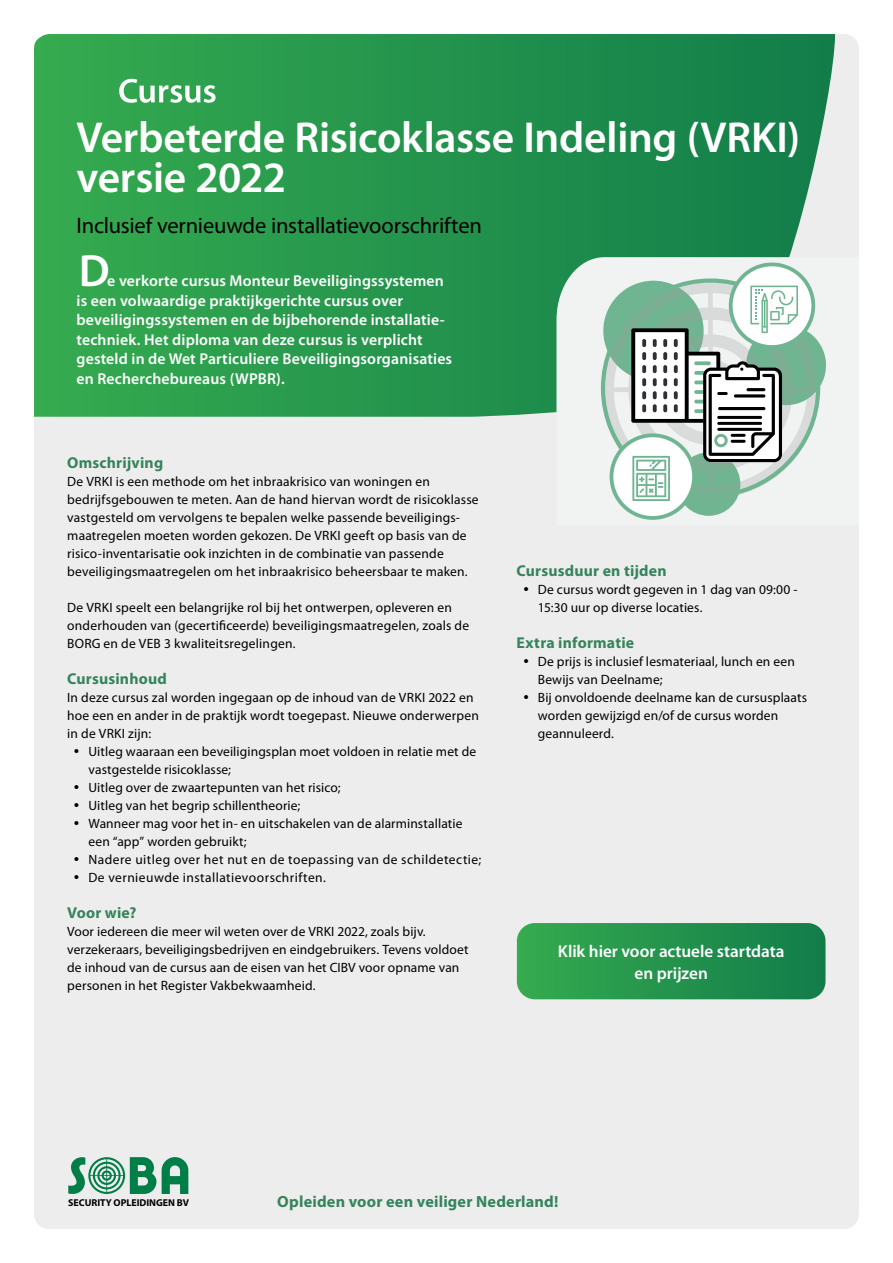
<style>
.page{position:relative;width:893px;height:1263px;background:#fff}
.page>*{position:absolute;margin:0;border:0;box-sizing:border-box;transform-origin:0 0}
.t1{font:600 45.45px "Myriad Pro";color:#fff}
.t2{font:600 43.5px/40.5px "Myriad Pro";letter-spacing:-.005em;color:#fff}
.t3{font:600 34.5px "Myriad Pro";letter-spacing:-.005em;color:#fff}
.t4{font:22.5px "Myriad Pro";letter-spacing:-.01em;color:#000}
.t5{font:600 17.25px/21.1px "Myriad Pro";letter-spacing:-.005em;color:#fff;text-align:center}
.t6{font:700 16.2px "Myriad Pro";letter-spacing:.01em;color:#35845c}
.t7{font:600 15.75px/19.5px "Myriad Pro";letter-spacing:.01em;color:#fff}
.t8{font:700 15.75px "Myriad Pro";letter-spacing:.01em;color:#35845c}
.t9{font:13.5px/18px "Myriad Pro";letter-spacing:.01em;color:#000}
.t10{font:700 9.9px "Myriad Pro";letter-spacing:-.005em;color:#000}
</style>
<div class="page">
<div style="left:34px;top:34px;width:825px;height:1195px;background:#ededed;border-radius:15px"></div>
<svg style="left:517px;top:923px;width:308px;height:76px;background:#25944e"></svg>
<svg style="left:33px;top:34px;width:802px;height:383px;background:#29974f"></svg>
<svg style="left:556px;top:257px;width:279px;height:263px"></svg>
<div style="left:746px;top:325px;width:80px;height:80px;background:#70b592;border-radius:50%"></div>
<div style="left:677px;top:452px;width:63px;height:64px;background:#70b592;border-radius:50%"></div>
<svg style="left:602px;top:281px;width:217px;height:218px"></svg>
<svg style="left:731px;top:264px;width:82px;height:83px;background:#edf6f1"></svg>
<div style="left:729px;top:262px;width:86px;height:87px;border:4px solid #70b592;border-radius:50%"></div>
<div style="left:611px;top:435px;width:83px;height:83px;background:#fff;border-radius:50%"></div>
<div style="left:610px;top:433px;width:86px;height:87px;border:4px solid #70b592;border-radius:50%"></div>
<svg style="left:631px;top:286px;width:167px;height:215px"></svg>
<svg style="left:162px;top:1157px;width:26px;height:37px"></svg>
<svg style="left:68px;top:1157px;width:88px;height:37px"></svg>
<h3 class="t3" style="left:118px;top:69px;width:100px">Cursus</h3>
<h2 class="t2" style="left:77px;top:116px;width:725px">Verbeterde Risicoklasse Indeling (VRKI) versie 2022</h2>
<h3 class="t4" style="left:77px;top:211px;width:407px">Inclusief vernieuwde installatievoorschriften</h3>
<h1 class="t1" style="left:79px;top:242px;width:33px">D</h1>
<p class="t7" style="left:77px;top:271px;width:377px;text-indent:31px">e verkorte cursus Monteur Beveiligingssystemen is een volwaardige praktijkgerichte cursus over beveiligingssystemen en de bijbehorende installatie&shy;techniek. Het diploma van deze cursus is verplicht gesteld in de Wet Particuliere Beveiligingsorganisaties en Recherchebureaus (WPBR).</p>
<p class="t8" style="left:67px;top:452px;width:98px">Omschrijving</p>
<p class="t9" style="left:67px;top:472px;width:413px">De VRKI is een methode om het inbraakrisico van woningen en bedrijfsgebouwen te meten. Aan de hand hiervan wordt de risicoklasse vastgesteld om vervolgens te bepalen welke passende beveiligings&shy;maatregelen moeten worden gekozen. De VRKI geeft op basis van de risico-inventarisatie ook inzichten in de combinatie van passende beveiligingsmaatregelen om het inbraakrisico beheersbaar te maken.</p>
<p class="t9" style="left:67px;top:598px;width:403px">De VRKI speelt een belangrijke rol bij het ontwerpen, opleveren en onderhouden van (gecertificeerde) beveiligingsmaatregelen, zoals de<br>BORG en de VEB 3 kwaliteitsregelingen.</p>
<p class="t8" style="left:67px;top:668px;width:101px">Cursusinhoud</p>
<p class="t9" style="left:67px;top:688px;width:413px">In deze cursus zal worden ingegaan op de inhoud van de VRKI 2022 en hoe een en ander in de praktijk wordt toegepast. Nieuwe onderwerpen in de VRKI zijn:</p>
<p class="t9" style="left:88px;top:742px;width:394px">Uitleg waaraan een beveiligingsplan moet voldoen in relatie met de vastgestelde risicoklasse;<br>Uitleg over de zwaartepunten van het risico;<br>Uitleg van het begrip schillentheorie;<br>Wanneer mag voor het in- en uitschakelen van de alarminstallatie een “app” worden gebruikt;<br>Nadere uitleg over het nut en de toepassing van de schildetectie; De vernieuwde installatievoorschriften.</p>
<p class="t8" style="left:67px;top:902px;width:71px">Voor wie?</p>
<p class="t9" style="left:67px;top:922px;width:403px">Voor iedereen die meer wil weten over de VRKI 2022, zoals bijv. verzekeraars, beveiligingsbedrijven en eindgebruikers. Tevens voldoet de inhoud van de cursus aan de eisen van het CIBV voor opname van personen in het Register Vakbekwaamheid.</p>
<p class="t8" style="left:517px;top:560px;width:151px">Cursusduur en tijden</p>
<p class="t9" style="left:538px;top:580px;width:261px">De cursus wordt gegeven in 1 dag van 09:00 -<br>15:30 uur op diverse locaties.</p>
<p class="t8" style="left:517px;top:632px;width:119px">Extra informatie</p>
<p class="t9" style="left:538px;top:652px;width:271px">De prijs is inclusief lesmateriaal, lunch en een Bewijs van Deelname;<br>Bij onvoldoende deelname kan de cursusplaats worden gewijzigd en/of de cursus worden geannuleerd.</p>
<p class="t5" style="left:558px;top:940px;width:228px">Klik hier voor actuele startdata en prijzen</p>
<p class="t10" style="left:68px;top:1197px;width:122px">SECURITY OPLEIDINGEN BV</p>
<p class="t6" style="left:277px;top:1191px;width:283px">Opleiden voor een veiliger Nederland!</p>
</div>
